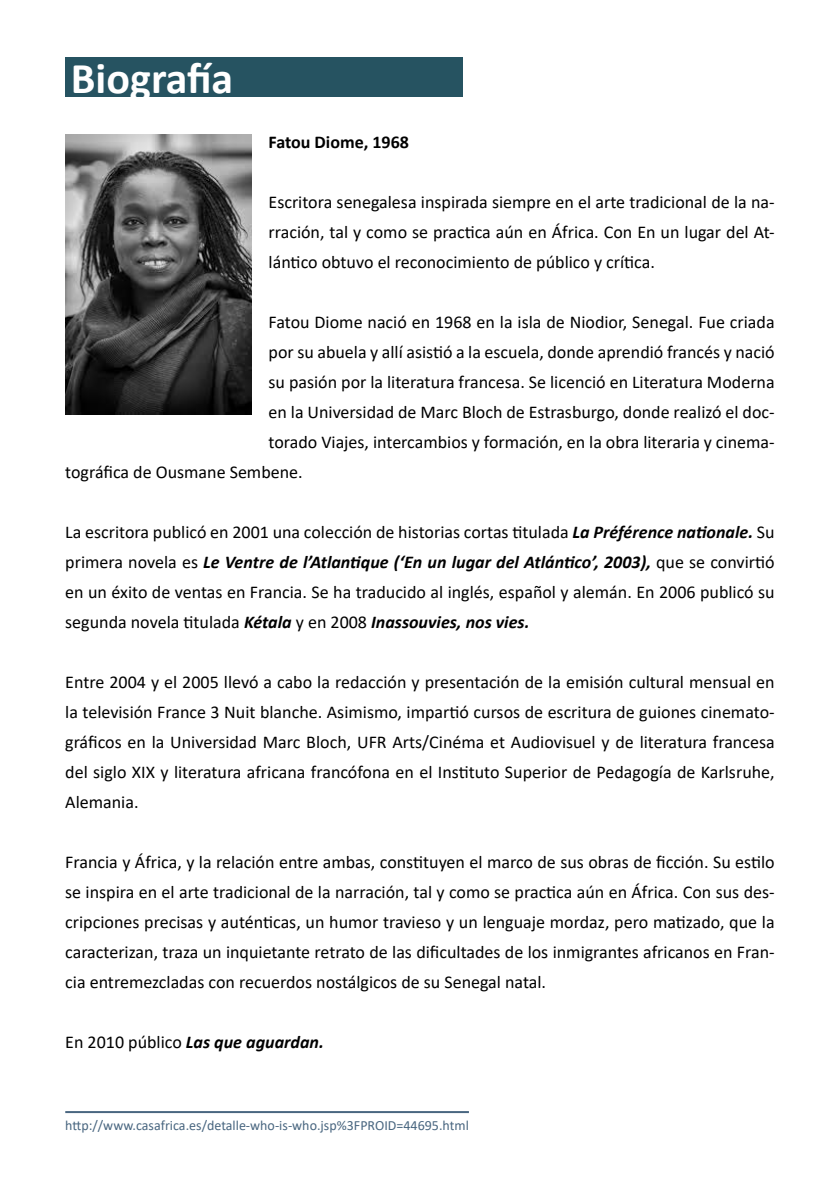
<style>
.page{position:relative;width:840px;height:1191px;background:#fff}
.page>*{position:absolute;margin:0;border:0;box-sizing:border-box;transform-origin:0 0}
.t1{font:700 44px "Calibri";color:#fff}
.t2{font:18px/30px "Calibri";color:#000;text-align:justify}
.t3{font:italic 700 18px "Calibri";color:#000}
.t4{font:700 18px "Calibri";color:#000}
.t5{font:14px "Calibri";color:#496680}
.s1{font-weight:700;font-style:italic}
.s2{font-weight:400;font-style:normal}
</style>
<div class="page">
<div style="left:65px;top:57px;width:397px;height:39px;background:#265361"></div>
<hr style="left:65px;top:1111px;width:403px;height:2px;background:#496680">
<img style="left:65px;top:134px;width:186px;height:280px">
<p class="t1" style="left:71px;top:47px;width:164px">Biografía</p>
<p class="t4" style="left:268px;top:129px;width:142px">Fatou Diome, 1968</p>
<p class="t2" style="left:268px;top:186px;width:507px">Escritora senegalesa inspirada siempre en el arte tradicional de la na&shy;rración, tal y como se practica aún en África. Con En un lugar del At&shy;lántico obtuvo el reconocimiento de público y crítica.</p>
<p class="t2" style="left:268px;top:306px;width:507px">Fatou Diome nació en 1968 en la isla de Niodior, Senegal. Fue criada</p>
<p class="t2" style="left:268px;top:336px;width:507px">por su abuela y allí asistió a la escuela, donde aprendió francés y nació</p>
<p class="t2" style="left:268px;top:366px;width:507px">su pasión por la literatura francesa. Se licenció en Literatura Moderna</p>
<p class="t2" style="left:268px;top:396px;width:507px">en la Universidad de Marc Bloch de Estrasburgo, donde realizó el doc-</p>
<p class="t2" style="left:268px;top:426px;width:507px">torado Viajes, intercambios y formación, en la obra literaria y cinema-</p>
<p class="t2" style="left:65px;top:456px;width:239px">tográfica de Ousmane Sembene.</p>
<p class="t2" style="left:65px;top:516px;width:710px">La escritora publicó en 2001 una colección de historias cortas titulada <span class="s1">La Préférence nationale.</span> Su primera novela es <span class="s1">Le Ventre de l’Atlantique (‘En un lugar del Atlántico’, 2003),</span> que se convirtió en un éxito de ventas en Francia. Se ha traducido al inglés, español y alemán. En 2006 publicó su segunda novela titulada <span class="s1">Kétala</span> y en 2008 <span class="s1">Inassouvies, nos vies.</span></p>
<p class="t2" style="left:65px;top:666px;width:710px">Entre 2004 y el 2005 llevó a cabo la redacción y presentación de la emisión cultural mensual en la televisión France 3 Nuit blanche. Asimismo, impartió cursos de escritura de guiones cinemato&shy;gráficos en la Universidad Marc Bloch, UFR Arts/Cinéma et Audiovisuel y de literatura francesa del siglo XIX y literatura africana francófona en el Instituto Superior de Pedagogía de Karlsruhe, Alemania.</p>
<p class="t2" style="left:65px;top:846px;width:710px">Francia y África, y la relación entre ambas, constituyen el marco de sus obras de ficción. Su estilo se inspira en el arte tradicional de la narración, tal y como se practica aún en África. Con sus des&shy;cripciones precisas y auténticas, un humor travieso y un lenguaje mordaz, pero matizado, que la caracterizan, traza un inquietante retrato de las dificultades de los inmigrantes africanos en Fran&shy;cia entremezcladas con recuerdos nostálgicos de su Senegal natal.</p>
<p class="t3" style="left:65px;top:1029px;width:260px"><span class="s2">En 2010 público</span> Las que aguardan.</p>
<p class="t5" style="left:65px;top:1115px;width:405px">http://www.casafrica.es/detalle-who-is-who.jsp%3FPROID=44695.html</p>
</div>
